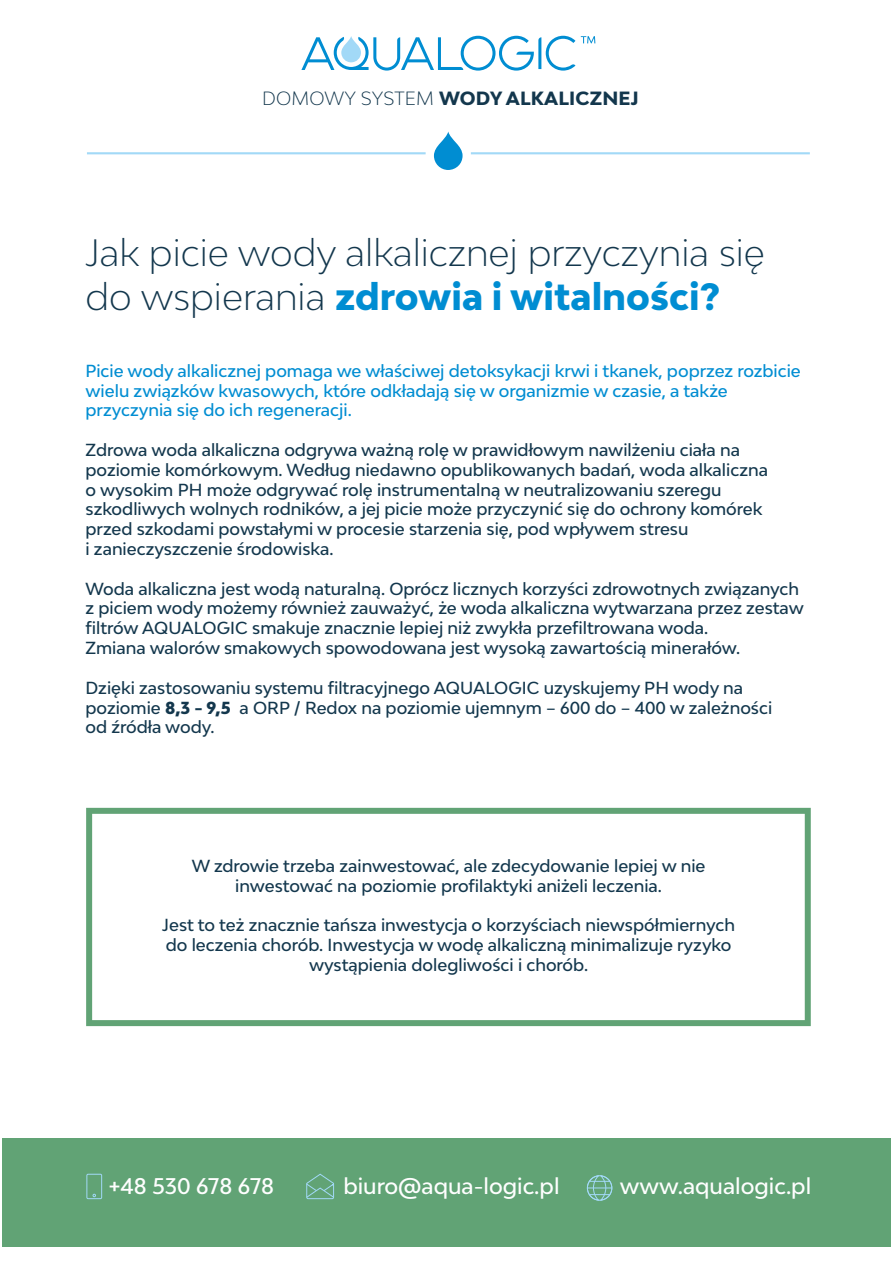
<style>
.page{position:relative;width:893px;height:1263px;background:#fff}
.page>*{position:absolute;margin:0;border:0;box-sizing:border-box;transform-origin:0 0}
.t1{font:300 36px/43.2px "Bw Modelica";color:#13374d}
.t2{font:500 21.45px "Bw Modelica";color:#fefefe}
.t3{font:800 18.15px "Bw Modelica";letter-spacing:.01em;color:#13374d}
.t4{font:500 16.5px/19.8px "Bw Modelica";color:#13374d}
.t5{font:500 16.5px/19.8px "Bw Modelica";color:#008dd2}
.s1{font-weight:300}
.s2{font-weight:800;color:#008dd2}
.s3{font-weight:800}
</style>
<div class="page">
<svg style="left:434px;top:132px;width:29px;height:38px"></svg>
<hr style="left:87px;top:152px;width:339px;height:2px;background:#a2d9f7">
<hr style="left:471px;top:152px;width:339px;height:2px;background:#a2d9f7">
<div style="left:2px;top:1138px;width:889px;height:108px;background:#61a375"></div>
<div style="left:86px;top:1174px;width:16px;height:25px;border:1px solid #a2d9f7"></div>
<div style="left:306px;top:1182px;width:28px;height:17px;border:1px solid #a2d9f7"></div>
<svg style="left:306px;top:1183px;width:28px;height:15px"></svg>
<svg style="left:586px;top:1175px;width:27px;height:26px"></svg>
<svg style="left:301px;top:36px;width:294px;height:35px"></svg>
<svg style="left:341px;top:36px;width:20px;height:26px"></svg>
<svg style="left:86px;top:808px;width:725px;height:218px"></svg>
<p class="t3" style="left:262px;top:91px;width:378px"><span class="s1">DOMOWY SYSTEM</span> WODY ALKALICZNEJ</p>
<h1 class="t1" style="left:86px;top:235px;width:681px">Jak picie wody alkalicznej przyczynia się do wspierania <span class="s2">zdrowia i witalności?</span></h1>
<p class="t5" style="left:86px;top:362px;width:717px">Picie wody alkalicznej pomaga we właściwej detoksykacji krwi i tkanek, poprzez rozbicie wielu związków kwasowych, które odkładają się w organizmie w czasie, a także przyczynia się do ich regeneracji.</p>
<p class="t4" style="left:86px;top:441px;width:684px">Zdrowa woda alkaliczna odgrywa ważną rolę w prawidłowym nawilżeniu ciała na poziomie komórkowym. Według niedawno opublikowanych badań, woda alkaliczna o wysokim PH może odgrywać rolę instrumentalną w neutralizowaniu szeregu szkodliwych wolnych rodników, a jej picie może przyczynić się do ochrony komórek przed szkodami powstałymi w procesie starzenia się, pod wpływem stresu<br>i zanieczyszczenie środowiska.</p>
<p class="t4" style="left:85px;top:580px;width:720px">Woda alkaliczna jest wodą naturalną. Oprócz licznych korzyści zdrowotnych związanych z piciem wody możemy również zauważyć, że woda alkaliczna wytwarzana przez zestaw filtrów AQUALOGIC smakuje znacznie lepiej niż zwykła przefiltrowana woda.<br>Zmiana walorów smakowych spowodowana jest wysoką zawartością minerałów.</p>
<p class="t4" style="left:85px;top:679px;width:688px">Dzięki zastosowaniu systemu filtracyjnego AQUALOGIC uzyskujemy PH wody na poziomie <span class="s3">8,3 - 9,5</span> a ORP / Redox na poziomie ujemnym – 600 do – 400 w zależności od źródła wody.</p>
<p class="t4" style="left:192px;top:857px;width:515px;text-align:center">W zdrowie trzeba zainwestować, ale zdecydowanie lepiej w nie inwestować na poziomie profilaktyki aniżeli leczenia.</p>
<p class="t4" style="left:162px;top:917px;width:574px;text-align:center">Jest to też znacznie tańsza inwestycja o korzyściach niewspółmiernych do leczenia chorób. Inwestycja w wodę alkaliczną minimalizuje ryzyko wystąpienia dolegliwości i chorób.</p>
<h2 class="t2" style="left:109px;top:1177px;width:167px">+48 530 678 678</h2>
<h2 class="t2" style="left:343px;top:1177px;width:218px">biuro@aqua-logic.pl</h2>
<h2 class="t2" style="left:620px;top:1177px;width:193px">www.aqualogic.pl</h2>
</div>
